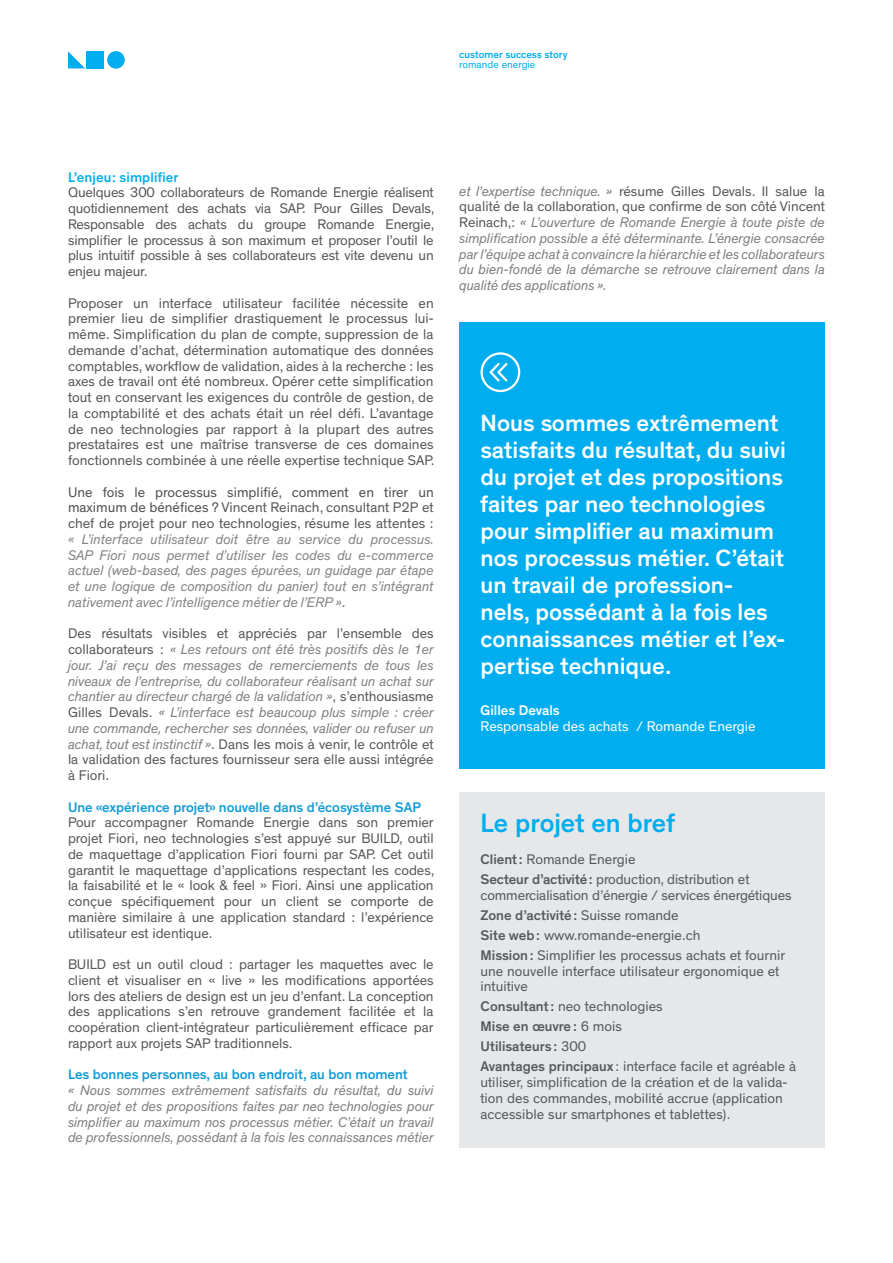
<style>
.page{position:relative;width:893px;height:1263px;background:#fff}
.page>*{position:absolute;margin:0;border:0;box-sizing:border-box;transform-origin:0 0}
.t1{font:500 27px "Theinhardt";color:#00aeef}
.t2{font:500 24px/27px "Theinhardt";color:#fff}
.Texte_courant{font:14.25px/15.8px "Theinhardt";color:#57585a;text-align:justify}
.Texte_courant-2{font:italic 14.25px/15.8px "Theinhardt";letter-spacing:-.005em;color:#7d8083;text-align:justify}
.Texte_courant-3{font:italic 14.25px/15.8px "Theinhardt";color:#828487;text-align:justify}
.Texte_courant-4{font:500 14.25px "Theinhardt";letter-spacing:-.005em;color:#139cd9}
.Texte_courant-5{font:500 14.25px "Theinhardt";color:#57585a}
.t3{font:14.25px "Theinhardt";color:#fff}
.Petit_titre{font:500 14.25px "Theinhardt";letter-spacing:.005em;color:#00aeef}
.t4{font:500 14.25px "Theinhardt";color:#fff}
.t5{font:500 10.5px "Theinhardt";color:#00aeef}
.t6{font:10.5px "Theinhardt";color:#00aeef}
.s1{font-style:normal;color:#4f5252}
.s2{font-style:normal;color:#57585a}
.s3{font-style:italic;color:#7f8182}
.s4{font-style:italic;color:#7d8083}
.s5{font-weight:500}
.s6{font-weight:400}
</style>
<div class="page">
<div style="left:87px;top:51px;width:17px;height:17px;background:#00aeef"></div>
<svg style="left:68px;top:51px;width:17px;height:17px"></svg>
<div style="left:107px;top:51px;width:18px;height:18px;background:#00aeef;border-radius:50%"></div>
<div style="left:459px;top:323px;width:366px;height:446px;background:#00aeef"></div>
<div style="left:480px;top:352px;width:40px;height:40px;border:2px solid #fff;border-radius:50%"></div>
<svg style="left:487px;top:363px;width:21px;height:21px"></svg>
<div style="left:459px;top:793px;width:366px;height:355px;background:#e6e7e9"></div>
<p class="t5" style="left:459px;top:48px;width:110px">customer success story</p>
<p class="t6" style="left:459px;top:59px;width:78px">romande energie</p>
<p class="Petit_titre" style="left:68px;top:168px;width:112px">L’enjeu: simplifier</p>
<p class="Texte_courant" style="left:68px;top:185px;width:368px">Quelques 300 collaborateurs de Romande Energie réalisent quotidiennement des achats via SAP. Pour Gilles Devals, Responsable des achats du groupe Romande Energie, simplifier le processus à son maximum et proposer l’outil le plus intuitif possible à ses collaborateurs est vite devenu un enjeu majeur.</p>
<p class="Texte_courant" style="left:68px;top:295px;width:368px">Proposer un interface utilisateur facilitée nécessite en premier lieu de simplifier drastiquement le processus lui&shy;même. Simplification du plan de compte, suppression de la demande d’achat, détermination automatique des données comptables, workflow de validation, aides à la recherche : les axes de travail ont été nombreux. Opérer cette simplification tout en conservant les exigences du contrôle de gestion, de la comptabilité et des achats était un réel défi. L’avantage de neo technologies par rapport à la plupart des autres prestataires est une maîtrise transverse de ces domaines fonctionnels combinée à une réelle expertise technique SAP.</p>
<p class="Texte_courant-3" style="left:68px;top:484px;width:367px"><span class="s1">Une fois le processus simplifié, comment en tirer un maximum de bénéfices ?</span> <span class="s2">Vincent Reinach, consultant P2P et chef de projet pour neo technologies, résume les attentes : </span>« L’interface utilisateur doit être au service du processus.<br>SAP Fiori nous permet d’utiliser les codes du e-commerce actuel (web-based, des pages épurées, un guidage par étape et une logique de composition du panier) tout en s’intégrant nativement avec l’intelligence métier de l’ERP »<span class="s2">.</span></p>
<p class="Texte_courant" style="left:68px;top:626px;width:367px">Des résultats visibles et appréciés par l’ensemble des collaborateurs : <span class="s3">« Les retours ont été très positifs dès le 1er jour. J’ai reçu des messages de remerciements de tous les niveaux de l’entreprise, du collaborateur réalisant un achat sur chantier au directeur chargé de la validation »</span>, s’enthousiasme Gilles Devals. <span class="s4">« L’interface est beaucoup plus simple : créer une commande, rechercher ses données, valider ou refuser un achat, tout est instinctif »</span>. Dans les mois à venir, le contrôle et la validation des factures fournisseur sera elle aussi intégrée à Fiori.</p>
<p class="Texte_courant-4" style="left:68px;top:798px;width:354px">Une « expérience projet » nouvelle dans d’écosystème SAP</p>
<p class="Texte_courant" style="left:68px;top:815px;width:368px">Pour accompagner Romande Energie dans son premier projet Fiori, neo technologies s’est appuyé sur BUILD, outil de maquettage d’application Fiori fourni par SAP. Cet outil garantit le maquettage d’applications respectant les codes, la faisabilité et le « look &amp; feel » Fiori. Ainsi une application conçue spécifiquement pour un client se comporte de manière similaire à une application standard : l’expérience utilisateur est identique.</p>
<p class="Texte_courant" style="left:68px;top:957px;width:367px">BUILD est un outil cloud : partager les maquettes avec le client et visualiser en « live » les modifications apportées lors des ateliers de design est un jeu d’enfant. La conception des applications s’en retrouve grandement facilitée et la coopération client-intégrateur particulièrement efficace par rapport aux projets SAP traditionnels.</p>
<p class="Texte_courant-4" style="left:68px;top:1066px;width:341px">Les bonnes personnes, au bon endroit, au bon moment</p>
<p class="Texte_courant-2" style="left:68px;top:1083px;width:367px">« Nous sommes extrêmement satisfaits du résultat, du suivi du projet et des propositions faites par neo technologies pour simplifier au maximum nos processus métier. C’était un travail de professionnels, possédant à la fois les connaissances métier</p>
<p class="Texte_courant-2" style="left:459px;top:183px;width:367px">et l’expertise technique. » <span class="s2">résume Gilles Devals. Il salue la qualité de la collaboration, que confirme de son côté Vincent Reinach,:</span> « L’ouverture de Romande Energie à toute piste de simplification possible a été déterminante. L’énergie consacrée par l’équipe achat à convaincre la hiérarchie et les collaborateurs du bien-fondé de la démarche se retrouve clairement dans la qualité des applications ».</p>
<p class="t2" style="left:480px;top:410px;width:307px">Nous sommes extrêmement satisfaits du résultat, du suivi du projet et des propositions faites par neo technologies pour simplifier au maximum nos processus métier. C’était un travail de profession&shy;nels, possédant à la fois les connaissances métier et l’ex&shy;pertise technique.</p>
<p class="t4" style="left:480px;top:702px;width:81px">Gilles Devals</p>
<p class="t3" style="left:480px;top:718px;width:277px">Responsable des achats / Romande Energie</p>
<p class="t1" style="left:480px;top:807px;width:196px">Le projet en bref</p>
<p class="Texte_courant" style="left:480px;top:852px;width:156px"><span class="s5">Client:</span> Romande Energie</p>
<p class="Texte_courant" style="left:480px;top:872px;width:313px"><span class="s5">Secteur d’activité:</span> production, distribution et commercialisation d’énergie / services énergétiques</p>
<p class="Texte_courant-5" style="left:480px;top:906px;width:200px">Zone d’activité: <span class="s6">Suisse romande</span></p>
<p class="Texte_courant" style="left:480px;top:927px;width:221px"><span class="s5">Site web:</span> www.romande-energie.ch</p>
<p class="Texte_courant" style="left:480px;top:947px;width:306px;text-align:left"><span class="s5">Mission:</span> Simplifier les processus achats et fournir une nouvelle interface utilisateur ergonomique et intuitive</p>
<p class="Texte_courant" style="left:480px;top:999px;width:184px"><span class="s5">Consultant:</span> neo technologies</p>
<p class="Texte_courant-5" style="left:480px;top:1018px;width:143px">Mise en œuvre: <span class="s6">6 mois</span></p>
<p class="Texte_courant-5" style="left:480px;top:1038px;width:107px">Utilisateurs : <span class="s6">300</span></p>
<p class="Texte_courant" style="left:480px;top:1059px;width:317px;text-align:left"><span class="s5">Avantages principaux</span> : interface facile et agréable à utiliser, simplification de la création et de la valida&shy;tion des commandes, mobilité accrue (application accessible sur smartphones et tablettes).</p>
</div>
